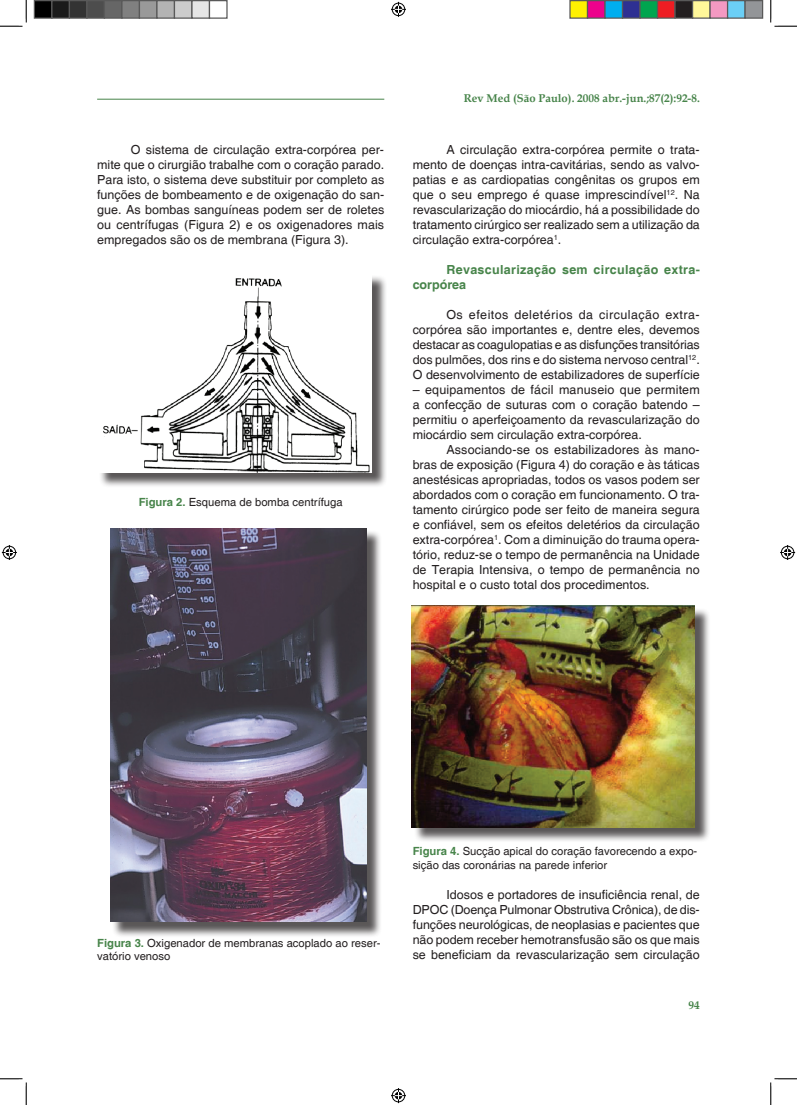
<style>
.page{position:relative;width:797px;height:1105px;background:#fff}
.page>*{position:absolute;margin:0;border:0;box-sizing:border-box;transform-origin:0 0}
.t1{font:12.5px/15px "Helvetica";color:#231f20;text-align:justify}
.t2{font:700 12.5px/15px "Helvetica";letter-spacing:.025em;color:#47844a}
.t3{font:11.25px/13.5px "Helvetica";color:#231f20}
.t4{font:700 11.25px "Book Antiqua";color:#47844a}
.s1{font-weight:700;color:#47844a}
</style>
<div class="page">
<hr style="left:97px;top:99px;width:287px;height:1px;background:#47844a">
<div style="left:99px;top:275px;width:293px;height:219px;background:#231f20;opacity:.75"></div>
<img style="left:99px;top:275px;width:273px;height:198px">
<div style="left:112px;top:530px;width:275px;height:412px;background:#231f20;opacity:.75"></div>
<img style="left:110px;top:528px;width:256px;height:394px">
<div style="left:413px;top:607px;width:302px;height:241px;background:#231f20;opacity:.75"></div>
<img style="left:412px;top:606px;width:282px;height:221px">
<svg style="left:0;top:0;width:27px;height:27px"></svg>
<svg style="left:0;top:1078px;width:27px;height:27px"></svg>
<svg style="left:770px;top:0;width:27px;height:27px"></svg>
<svg style="left:770px;top:1078px;width:27px;height:27px"></svg>
<svg style="left:391px;top:2px;width:15px;height:15px"></svg>
<svg style="left:391px;top:1088px;width:15px;height:15px"></svg>
<svg style="left:2px;top:545px;width:15px;height:15px"></svg>
<svg style="left:780px;top:545px;width:15px;height:15px"></svg>
<div style="left:34px;top:1px;width:18px;height:17px;background:#000"></div>
<div style="left:34px;top:0;width:18px;height:19px;border:1px solid #595959"></div>
<div style="left:52px;top:1px;width:17px;height:17px;background:#1a1a1a"></div>
<div style="left:51px;top:0;width:19px;height:19px;border:1px solid #595959"></div>
<div style="left:69px;top:1px;width:18px;height:17px;background:#333"></div>
<div style="left:69px;top:0;width:19px;height:19px;border:1px solid #595959"></div>
<div style="left:87px;top:1px;width:17px;height:17px;background:#4d4d4d"></div>
<div style="left:86px;top:0;width:19px;height:19px;border:1px solid #595959"></div>
<div style="left:104px;top:1px;width:18px;height:17px;background:#666"></div>
<div style="left:104px;top:0;width:18px;height:19px;border:1px solid #595959"></div>
<div style="left:122px;top:1px;width:17px;height:17px;background:#808080"></div>
<div style="left:121px;top:0;width:19px;height:19px;border:1px solid #595959"></div>
<div style="left:139px;top:1px;width:18px;height:17px;background:#999"></div>
<div style="left:139px;top:0;width:19px;height:19px;border:1px solid #595959"></div>
<div style="left:157px;top:1px;width:17px;height:17px;background:#b3b3b3"></div>
<div style="left:156px;top:0;width:19px;height:19px;border:1px solid #595959"></div>
<div style="left:174px;top:1px;width:18px;height:17px;background:#ccc"></div>
<div style="left:174px;top:0;width:18px;height:19px;border:1px solid #595959"></div>
<div style="left:192px;top:1px;width:17px;height:17px;background:#e6e6e6"></div>
<div style="left:191px;top:0;width:19px;height:19px;border:1px solid #595959"></div>
<div style="left:209px;top:0;width:19px;height:19px;border:1px solid #595959"></div>
<div style="left:570px;top:1px;width:17px;height:17px;background:#fff101"></div>
<div style="left:569px;top:0;width:19px;height:19px;border:1px solid #595959"></div>
<div style="left:587px;top:1px;width:18px;height:17px;background:#ed028c"></div>
<div style="left:587px;top:0;width:18px;height:19px;border:1px solid #595959"></div>
<div style="left:605px;top:1px;width:17px;height:17px;background:#00aeef"></div>
<div style="left:604px;top:0;width:19px;height:19px;border:1px solid #595959"></div>
<div style="left:622px;top:1px;width:18px;height:17px;background:#2e3092"></div>
<div style="left:622px;top:0;width:18px;height:19px;border:1px solid #595959"></div>
<div style="left:640px;top:1px;width:17px;height:17px;background:#00a54f"></div>
<div style="left:639px;top:0;width:19px;height:19px;border:1px solid #595959"></div>
<div style="left:657px;top:1px;width:18px;height:17px;background:#ee1d23"></div>
<div style="left:657px;top:0;width:18px;height:19px;border:1px solid #595959"></div>
<div style="left:675px;top:1px;width:17px;height:17px;background:#231f20"></div>
<div style="left:674px;top:0;width:19px;height:19px;border:1px solid #595959"></div>
<div style="left:692px;top:1px;width:18px;height:17px;background:#fff79a"></div>
<div style="left:692px;top:0;width:18px;height:19px;border:1px solid #595959"></div>
<div style="left:710px;top:1px;width:17px;height:17px;background:#f499c2"></div>
<div style="left:709px;top:0;width:19px;height:19px;border:1px solid #595959"></div>
<div style="left:727px;top:1px;width:18px;height:17px;background:#6bcff6"></div>
<div style="left:727px;top:0;width:18px;height:19px;border:1px solid #595959"></div>
<div style="left:745px;top:1px;width:17px;height:17px;background:#939598"></div>
<div style="left:744px;top:0;width:19px;height:19px;border:1px solid #595959"></div>
<p class="t1" style="left:97px;top:143px;width:288px;text-indent:34px">O sistema de circulação extra-corpórea per&shy;mite que o cirurgião trabalhe com o coração parado.<br>Para isto, o sistema deve substituir por completo as funções de bombeamento e de oxigenação do san&shy;gue. As bombas sanguíneas podem ser de roletes ou centrífugas (Figura 2) e os oxigenadores mais empregados são os de membrana (Figura 3).</p>
<p class="t3" style="left:139px;top:496px;width:205px"><span class="s1">Figura 2.</span> Esquema de bomba centrífuga</p>
<p class="t4" style="left:464px;top:91px;width:237px">Rev Med (São Paulo). 2008 abr.-jun.;87(2):92-8.</p>
<p class="t1" style="left:412px;top:143px;width:289px;text-indent:34px">A circulação extra-corpórea permite o trata&shy;mento de doenças intra-cavitárias, sendo as valvo&shy;patias e as cardiopatias congênitas os grupos em que o seu emprego é quase imprescindível<sup>12</sup>. Na revascularização do miocárdio, há a possibilidade do tratamento cirúrgico ser realizado sem a utilização da circulação extra-corpórea<sup>1</sup>.</p>
<p class="t2" style="left:412px;top:263px;width:289px;text-indent:34px">Revascularização sem circulação extra&shy;corpórea</p>
<p class="t1" style="left:412px;top:308px;width:288px;text-indent:34px">Os efeitos deletérios da circulação extra&shy;corpórea são importantes e, dentre eles, devemos destacar as coagulopatias e as disfunções transitórias dos pulmões, dos rins e do sistema nervoso central<sup>12</sup>.<br>O desenvolvimento de estabilizadores de superfície</p>
<p class="t1" style="left:412px;top:383px;width:289px">– equipamentos de fácil manuseio que permitem a confecção de suturas com o coração batendo – permitiu o aperfeiçoamento da revascularização do miocárdio sem circulação extra-corpórea.</p>
<p class="t1" style="left:412px;top:443px;width:288px;text-indent:34px">Associando-se os estabilizadores às mano&shy;bras de exposição (Figura 4) do coração e às táticas anestésicas apropriadas, todos os vasos podem ser abordados com o coração em funcionamento. O tra&shy;tamento cirúrgico pode ser feito de maneira segura e confiável, sem os efeitos deletérios da circulação extra-corpórea<sup>1</sup>. Com a diminuição do trauma opera&shy;tório, reduz-se o tempo de permanência na Unidade de Terapia Intensiva, o tempo de permanência no hospital e o custo total dos procedimentos.</p>
<p class="t3" style="left:97px;top:936px;width:285px"><span class="s1">Figura 3.</span> Oxigenador de membranas acoplado ao reser&shy;vatório venoso</p>
<p class="t3" style="left:412px;top:845px;width:286px"><span class="s1">Figura 4.</span> Sucção apical do coração favorecendo a expo&shy;sição das coronárias na parede inferior</p>
<p class="t1" style="left:412px;top:887px;width:288px;text-indent:34px">Idosos e portadores de insuficiência renal, de DPOC (Doença Pulmonar Obstrutiva Crônica), de dis&shy;funções neurológicas, de neoplasias e pacientes que não podem receber hemotransfusão são os que mais se beneficiam da revascularização sem circulação</p>
<p class="t4" style="left:688px;top:998px;width:13px">94</p>
</div>
